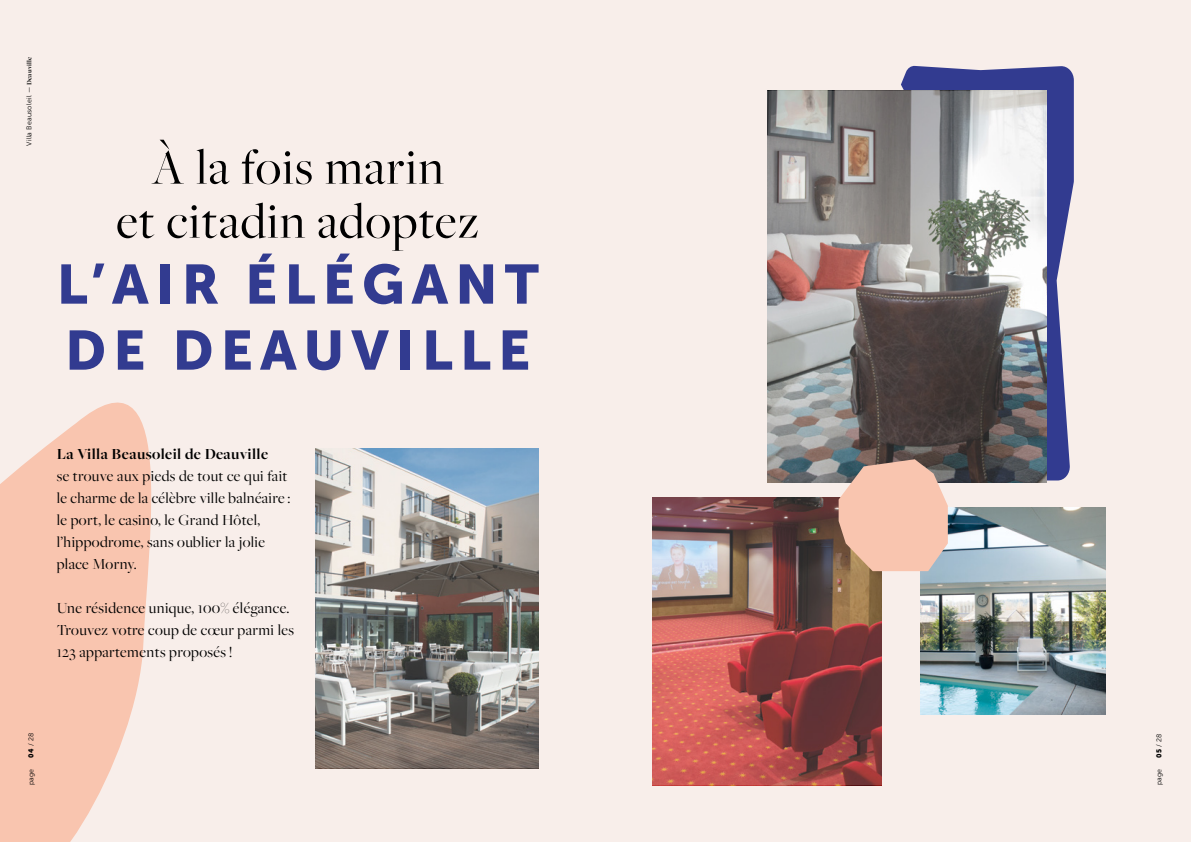
<style>
.page{position:relative;width:1191px;height:842px;background:#f8eeea}
.page>*{position:absolute;margin:0;border:0;box-sizing:border-box;transform-origin:0 0}
.t1{font:55px/66px "Museo Sans 900";letter-spacing:.13em;color:#323b90}
.t2{font:52px/54px "Freight Big Pro";letter-spacing:.025em;color:#000;text-align:center}
.t3{font:16px/22px "Freight Big Pro";letter-spacing:.025em;color:#000}
.t4{font:700 16px "Freight Big Pro";letter-spacing:.025em;color:#000}
.t5{font:7px "Museo Sans 300";letter-spacing:.025em;color:#000}
.s1{font-family:"Freight Big Pro";font-weight:700}
.s2{font-family:"Museo Sans 900"}
</style>
<div class="page">
<svg style="left:0;top:402px;width:152px;height:440px;fill:#f9c5af"></svg>
<svg style="left:901px;top:66px;width:172px;height:414px;fill:#323b90"></svg>
<img style="left:920px;top:508px;width:185px;height:206px">
<svg style="left:315px;top:448px;width:224px;height:320px"></svg>
<img style="left:652px;top:497px;width:229px;height:288px">
<img style="left:767px;top:91px;width:280px;height:392px">
<svg style="left:838px;top:459px;width:110px;height:112px"></svg>
<p class="t5" style="left:25px;top:146px;width:90px;rotate:-90deg">Villa Beausoleil — <span class="s1">Deauville</span></p>
<h2 class="t2" style="left:116px;top:139px;width:364px">À la fois marin<br>et citadin adoptez</h2>
<h1 class="t1" style="left:57px;top:251px;width:483px">L’AIR ÉLÉGANT<br>DE DEAUVILLE</h1>
<p class="t4" style="left:57px;top:444px;width:213px">La Villa Beausoleil de Deauville</p>
<p class="t3" style="left:57px;top:465px;width:235px">se trouve aux pieds de tout ce qui fait le charme de la célèbre ville balnéaire : le port, le casino, le Grand Hôtel, l’hippodrome, sans oublier la jolie place Morny.</p>
<p class="t3" style="left:57px;top:597px;width:239px">Une résidence unique, 100% élégance.<br>Trouvez votre coup de cœur parmi les<br>123 appartements proposés !</p>
<p class="t5" style="left:27px;top:758px;width:26px;rotate:-90deg"><span class="s2">04</span> / 28</p>
<p class="t5" style="left:27px;top:785px;width:18px;rotate:-90deg">page</p>
<p class="t5" style="left:1155px;top:758px;width:26px;rotate:-90deg"><span class="s2">05</span> / 28</p>
<p class="t5" style="left:1155px;top:785px;width:18px;rotate:-90deg">page</p>
</div>
